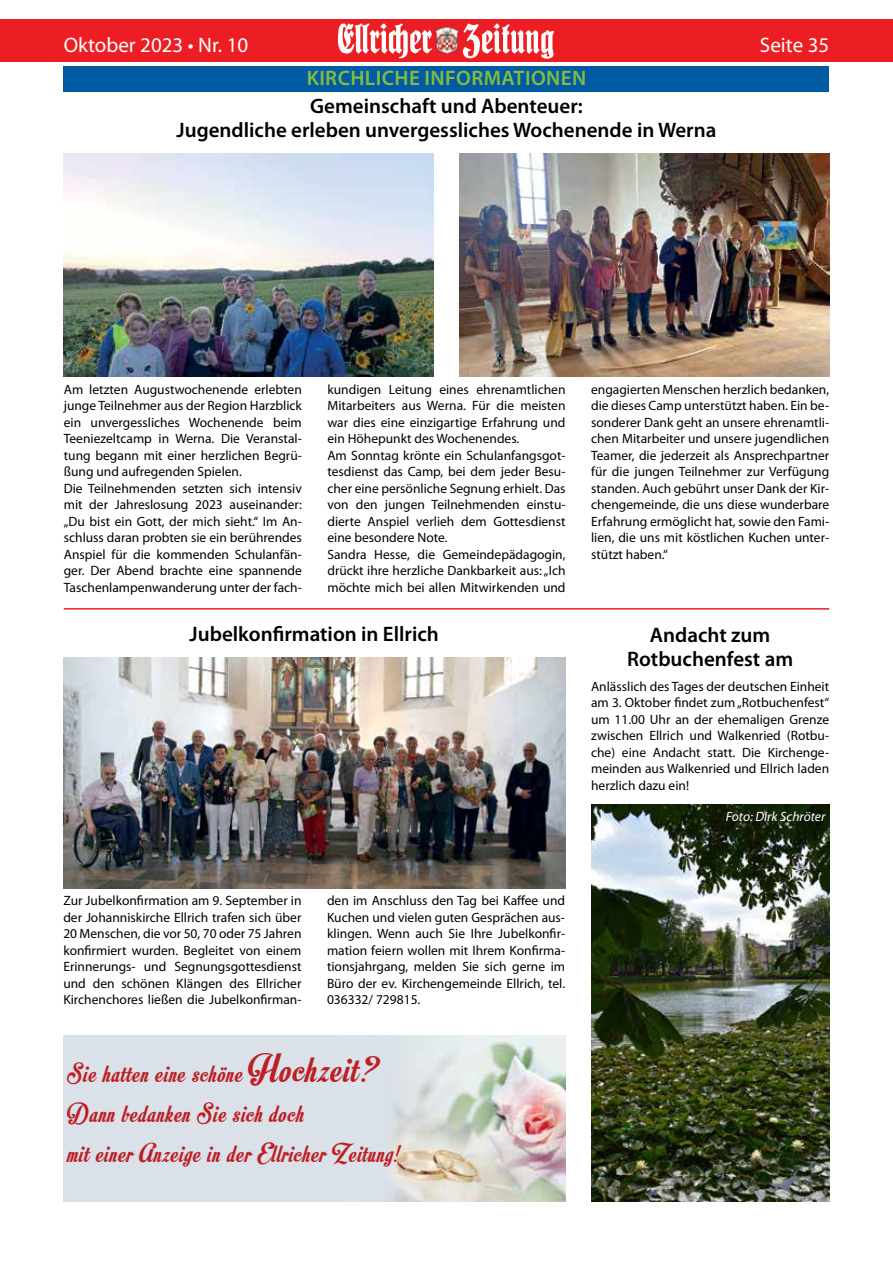
<style>
.page{position:relative;width:893px;height:1263px;background:#fff}
.page>*{position:absolute;margin:0;border:0;box-sizing:border-box;transform-origin:0 0}
.t1{font:26.85px/40.3px "Motion Picture Personal Use";letter-spacing:.04em;color:#be1f24}
.t2{font:600 21px/24px "Myriad Pro";color:#000;text-align:center}
.t3{font:21px "Myriad Pro";color:#fff}
.t4{font:600 21px "Myriad Pro";letter-spacing:.02em;color:#84bb41}
.t5{font:13.5px/16.5px "Myriad Pro";color:#000;text-align:justify}
.t6{font:italic 13.5px "Myriad Pro";color:#fff}
.s1{font-size:40.35px}
</style>
<div class="page">
<div style="left:0;top:19px;width:893px;height:43px;background:#ed1d24"></div>
<img style="left:338px;top:23px;width:216px;height:36px">
<img style="left:434px;top:26px;width:26px;height:28px">
<div style="left:64px;top:66px;width:765px;height:25px;background:#005ba3"></div>
<hr style="left:64px;top:608px;width:765px;height:2px;background:#ed1d24">
<img style="left:64px;top:658px;width:502px;height:230px">
<img style="left:64px;top:153px;width:370px;height:223px">
<img style="left:459px;top:153px;width:370px;height:223px">
<div style="left:64px;top:1036px;width:300px;height:166px;background:#dae1e9"></div>
<img style="left:364px;top:1036px;width:202px;height:166px">
<img style="left:591px;top:805px;width:238px;height:397px">
<h2 class="t3" style="left:64px;top:32px;width:186px">Oktober 2023 • Nr. 10</h2>
<h2 class="t3" style="left:760px;top:32px;width:71px">Seite 35</h2>
<h2 class="t4" style="left:307px;top:64px;width:281px">KIRCHLICHE INFORMATIONEN</h2>
<h2 class="t2" style="left:177px;top:94px;width:541px">Gemeinschaft und Abenteuer:<br>Jugendliche erleben unvergessliches Wochenende in Werna</h2>
<p class="t5" style="left:64px;top:381px;width:240px;text-align:left">Am letzten Augustwochenende erlebten junge Teilnehmer aus der Region Harzblick ein unvergessliches Wochenende beim Teeniezeltcamp in Werna. Die Veranstal&shy;tung begann mit einer herzlichen Begrü&shy;ßung und aufregenden Spielen.<br>Die Teilnehmenden setzten sich intensiv mit der Jahreslosung 2023 auseinander: „Du bist ein Gott, der mich sieht.“ Im An&shy;schluss daran probten sie ein berührendes Anspiel für die kommenden Schulanfän&shy;ger. Der Abend brachte eine spannende Taschenlampenwanderung unter der fach-</p>
<p class="t5" style="left:327px;top:381px;width:240px;text-align:left">kundigen Leitung eines ehrenamtlichen Mitarbeiters aus Werna. Für die meisten war dies eine einzigartige Erfahrung und ein Höhepunkt des Wochenendes.<br>Am Sonntag krönte ein Schulanfangsgot&shy;tesdienst das Camp, bei dem jeder Besu&shy;cher eine persönliche Segnung erhielt. Das von den jungen Teilnehmenden einstu&shy;dierte Anspiel verlieh dem Gottesdienst eine besondere Note.<br>Sandra Hesse, die Gemeindepädagogin, drückt ihre herzliche Dankbarkeit aus: „Ich möchte mich bei allen Mitwirkenden und</p>
<p class="t5" style="left:591px;top:381px;width:240px">engagierten Menschen herzlich bedanken, die dieses Camp unterstützt haben. Ein be&shy;sonderer Dank geht an unsere ehrenamtli&shy;chen Mitarbeiter und unsere jugendlichen Teamer, die jederzeit als Ansprechpartner für die jungen Teilnehmer zur Verfügung standen. Auch gebührt unser Dank der Kir&shy;chengemeinde, die uns diese wunderbare Erfahrung ermöglicht hat, sowie den Fami&shy;lien, die uns mit köstlichen Kuchen unter&shy;stützt haben.“</p>
<h2 class="t2" style="left:190px;top:622px;width:251px">Jubelkonfirmation in Ellrich</h2>
<h2 class="t2" style="left:627px;top:622px;width:168px">Andacht zum<br>Rotbuchenfest am</h2>
<p class="t5" style="left:591px;top:678px;width:240px">Anlässlich des Tages der deutschen Einheit am 3. Oktober findet zum „Rotbuchenfest“ um 11.00 Uhr an der ehemaligen Grenze zwischen Ellrich und Walkenried (Rotbu&shy;che) eine Andacht statt. Die Kirchenge&shy;meinden aus Walkenried und Ellrich laden herzlich dazu ein!</p>
<p class="t6" style="left:726px;top:808px;width:101px">Foto: Dirk Schröter</p>
<p class="t5" style="left:63px;top:892px;width:240px">Zur Jubelkonfirmation am 9. September in der Johanniskirche Ellrich trafen sich über 20 Menschen, die vor 50, 70 oder 75 Jahren konfirmiert wurden. Begleitet von einem Erinnerungs- und Segnungsgottesdienst und den schönen Klängen des Ellricher Kirchenchores ließen die Jubelkonfirman-</p>
<p class="t5" style="left:327px;top:892px;width:240px">den im Anschluss den Tag bei Kaffee und Kuchen und vielen guten Gesprächen aus&shy;klingen. Wenn auch Sie Ihre Jubelkonfir&shy;mation feiern wollen mit Ihrem Konfirma&shy;tionsjahrgang, melden Sie sich gerne im Büro der ev. Kirchengemeinde Ellrich, tel.<br>036332/ 729815.</p>
<h1 class="t1" style="left:67px;top:1054px;width:332px">Sie hatten eine schöne <span class="s1">Hochzeit?<br></span>Dann bedanken Sie sich doch<br>mit einer Anzeige in der Ellricher Zeitung!</h1>
</div>
